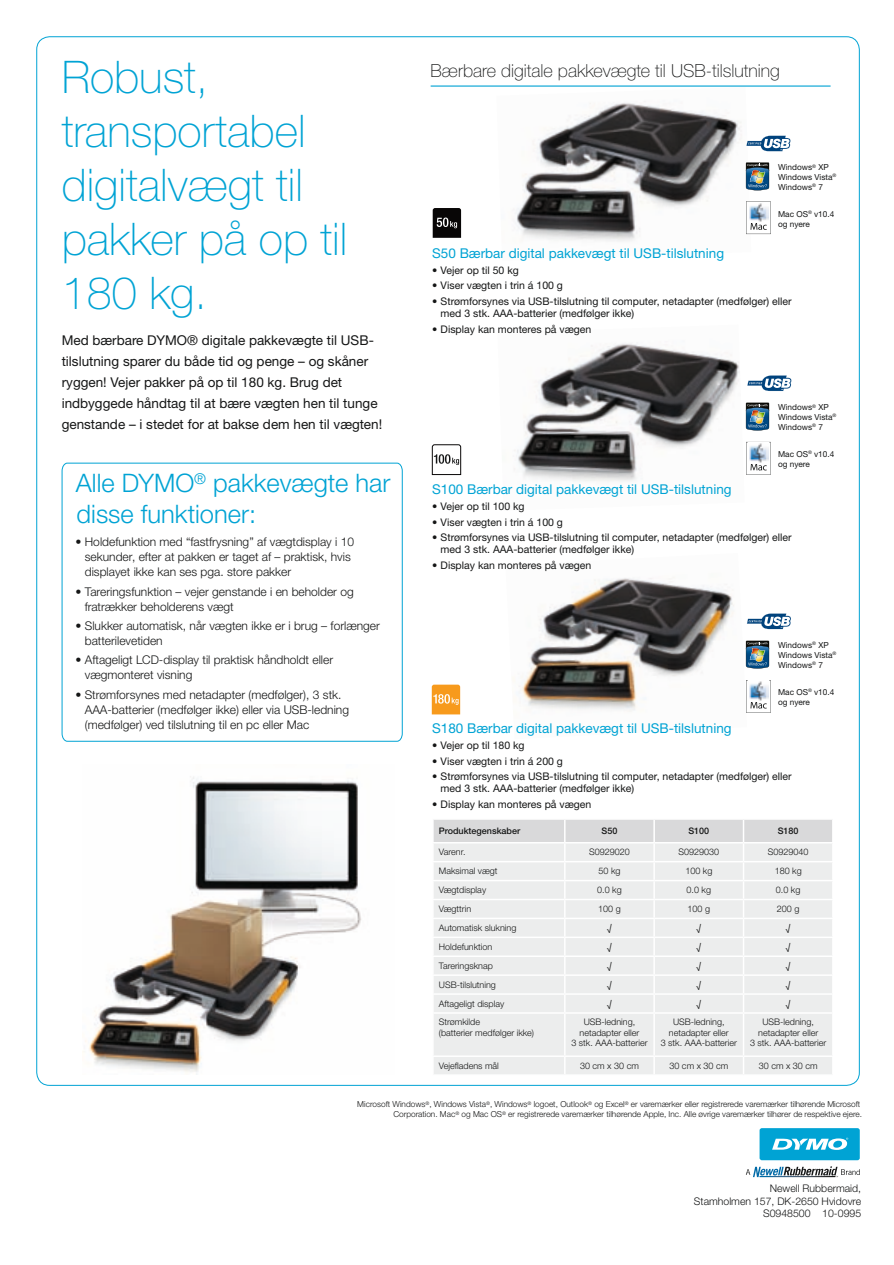
<style>
.page{position:relative;width:894px;height:1265px;background:#fff}
.page>*{position:absolute;margin:0;border:0;box-sizing:border-box;transform-origin:0 0}
.t1{font:100 45px/54px "Helvetica Neue LTW1 G";color:#00a3d4}
.t2{font:300 25.5px/30.6px "Helvetica Neue LTW1 G";color:#00a3d4}
.t3{font:100 18px "Helvetica Neue LTW1 G";color:#151616}
.t4{font:13.5px/21px "Helvetica Neue LTW1 G";color:#151616}
.t5{font:13.5px "Helvetica Neue LTW1 G";color:#00a3d4}
.t6{font:300 12px/15px "Helvetica Neue LTW1 G";color:#151616}
.t7{font:10.5px/12px "Helvetica Neue LTW1 G";color:#151616}
.t8{font:300 10.5px/12.6px "Helvetica Neue LTW1 G";color:#151616;text-align:right}
.t9{font:300 9px/10.5px "Helvetica Neue LTW1 G";color:#151616;text-align:center}
.t10{font:500 9px "Helvetica Neue LTW1 G";color:#151616}
.t11{font:300 8.25px/9.9px "Helvetica Neue LTW1 G";color:#151616;text-align:right}
.t12{font:8.25px/9.9px "Helvetica Neue LTW1 G";color:#151616}
.s1{font-weight:400}
</style>
<div class="page">
<img style="left:514px;top:343px;width:226px;height:139px">
<img style="left:513px;top:577px;width:221px;height:135px">
<img style="left:513px;top:101px;width:238px;height:140px">
<img style="left:83px;top:776px;width:279px;height:296px">
<svg style="left:432px;top:208px;width:29px;height:30px"></svg>
<svg style="left:432px;top:444px;width:29px;height:31px"></svg>
<svg style="left:431px;top:684px;width:29px;height:30px"></svg>
<svg style="left:745px;top:162px;width:24px;height:28px"></svg>
<svg style="left:745px;top:402px;width:24px;height:28px"></svg>
<svg style="left:745px;top:640px;width:24px;height:28px"></svg>
<div style="left:759px;top:1127px;width:100px;height:32px;background:#00a3d4;border-radius:2px"></div>
<svg style="left:772px;top:1137px;width:76px;height:12px"></svg>
<svg style="left:745px;top:1166px;width:114px;height:10px"></svg>
<svg style="left:746px;top:135px;width:44px;height:16px"></svg>
<svg style="left:745px;top:201px;width:25px;height:33px"></svg>
<img style="left:748px;top:202px;width:20px;height:20px">
<svg style="left:747px;top:375px;width:44px;height:16px"></svg>
<svg style="left:746px;top:442px;width:24px;height:32px"></svg>
<img style="left:748px;top:442px;width:20px;height:21px">
<svg style="left:747px;top:613px;width:43px;height:16px"></svg>
<svg style="left:746px;top:680px;width:24px;height:32px"></svg>
<img style="left:748px;top:680px;width:20px;height:21px">
<div style="left:434px;top:1014px;width:397px;height:60px;background:#eceded"></div>
<svg style="left:433px;top:819px;width:399px;height:192px"></svg>
<hr style="left:564px;top:1013px;width:1px;height:42px;background:#fff">
<hr style="left:653px;top:1013px;width:1px;height:42px;background:#fff">
<hr style="left:742px;top:1013px;width:2px;height:42px;background:#fff">
<hr style="left:432px;top:1055px;width:132px;height:1px;background:#fff">
<hr style="left:564px;top:1055px;width:90px;height:1px;background:#fff">
<svg style="left:564px;top:1056px;width:1px;height:18px"></svg>
<hr style="left:654px;top:1055px;width:89px;height:1px;background:#fff">
<svg style="left:653px;top:1056px;width:1px;height:18px"></svg>
<hr style="left:743px;top:1055px;width:90px;height:1px;background:#fff">
<svg style="left:742px;top:1056px;width:2px;height:18px"></svg>
<svg style="left:831px;top:1057px;width:1px;height:17px"></svg>
<hr style="left:430px;top:85px;width:400px;height:2px;background:#00a3d4">
<svg style="left:61px;top:462px;width:342px;height:279px"></svg>
<h1 class="t1" style="left:62px;top:50px;width:287px">Robust, transportabel digitalvægt til pakker på op til<br>180 kg.</h1>
<p class="t4" style="left:62px;top:329px;width:322px">Med bærbare DYMO® digitale pakkevægte til USB&shy;tilslutning sparer du både tid og penge – og skåner ryggen! Vejer pakker på op til 180 kg. Brug det indbyggede håndtag til at bære vægten hen til tunge genstande – i stedet for at bakse dem hen til vægten!</p>
<h2 class="t2" style="left:76px;top:467px;width:316px">Alle DYMO<sup>®</sup> pakkevægte har disse funktioner:</h2>
<p class="t6" style="left:85px;top:534px;width:271px;text-indent:-9px"><span class="s1">•</span> Holdefunktion med “fastfrysning” af vægtdisplay i 10 sekunder, efter at pakken er taget af – praktisk, hvis displayet ikke kan ses pga. store pakker</p>
<p class="t6" style="left:85px;top:583px;width:270px;text-indent:-9px"><span class="s1">•</span> Tareringsfunktion – vejer genstande i en beholder og fratrækker beholderens vægt</p>
<p class="t6" style="left:85px;top:618px;width:296px;text-indent:-9px"><span class="s1">•</span> Slukker automatisk, når vægten ikke er i brug – forlænger batterilevetiden</p>
<p class="t6" style="left:85px;top:652px;width:250px;text-indent:-9px"><span class="s1">•</span> Aftageligt LCD-display til praktisk håndholdt eller vægmonteret visning</p>
<p class="t6" style="left:85px;top:686px;width:266px;text-indent:-9px"><span class="s1">•</span> Strømforsynes med netadapter (medfølger), 3 stk.<br>AAA-batterier (medfølger ikke) eller via USB-ledning (medfølger) ved tilslutning til en pc eller Mac</p>
<h3 class="t3" style="left:430px;top:60px;width:351px">Bærbare digitale pakkevægte til USB-tilslutning</h3>
<p class="t12" style="left:778px;top:162px;width:60px">Windows<sup>®</sup> XP<br>Windows Vista<sup>®<br></sup>Windows<sup>®</sup> 7</p>
<p class="t12" style="left:777px;top:209px;width:58px">Mac OS<sup>®</sup> v10.4 og nyere</p>
<p class="t5" style="left:432px;top:244px;width:293px">S50 Bærbar digital pakkevægt til USB-tilslutning</p>
<p class="t7" style="left:432px;top:264px;width:88px">• Vejer op til 50 kg</p>
<p class="t7" style="left:432px;top:279px;width:132px">• Viser vægten i trin á 100 g</p>
<p class="t7" style="left:440px;top:295px;width:352px;text-indent:-9px">• Strømforsynes via USB-tilslutning til computer, netadapter (medfølger) eller med 3 stk. AAA-batterier (medfølger ikke)</p>
<p class="t7" style="left:432px;top:322px;width:161px">• Display kan monteres på vægen</p>
<p class="t12" style="left:778px;top:402px;width:60px">Windows<sup>®</sup> XP<br>Windows Vista<sup>®<br></sup>Windows<sup>®</sup> 7</p>
<p class="t12" style="left:777px;top:449px;width:58px">Mac OS<sup>®</sup> v10.4 og nyere</p>
<p class="t5" style="left:432px;top:480px;width:301px">S100 Bærbar digital pakkevægt til USB-tilslutning</p>
<p class="t7" style="left:432px;top:500px;width:94px">• Vejer op til 100 kg</p>
<p class="t7" style="left:432px;top:515px;width:132px">• Viser vægten i trin á 100 g</p>
<p class="t7" style="left:440px;top:531px;width:352px;text-indent:-9px">• Strømforsynes via USB-tilslutning til computer, netadapter (medfølger) eller med 3 stk. AAA-batterier (medfølger ikke)</p>
<p class="t7" style="left:432px;top:558px;width:161px">• Display kan monteres på vægen</p>
<p class="t12" style="left:778px;top:640px;width:60px">Windows<sup>®</sup> XP<br>Windows Vista<sup>®<br></sup>Windows<sup>®</sup> 7</p>
<p class="t12" style="left:777px;top:687px;width:58px">Mac OS<sup>®</sup> v10.4 og nyere</p>
<p class="t5" style="left:432px;top:719px;width:301px">S180 Bærbar digital pakkevægt til USB-tilslutning</p>
<p class="t7" style="left:432px;top:739px;width:94px">• Vejer op til 180 kg</p>
<p class="t7" style="left:432px;top:755px;width:132px">• Viser vægten i trin á 200 g</p>
<p class="t7" style="left:440px;top:770px;width:352px;text-indent:-9px">• Strømforsynes via USB-tilslutning til computer, netadapter (medfølger) eller med 3 stk. AAA-batterier (medfølger ikke)</p>
<p class="t7" style="left:432px;top:798px;width:161px">• Display kan monteres på vægen</p>
<p class="t10" style="left:439px;top:825px;width:83px">Produktegenskaber</p>
<p class="t10" style="left:601px;top:825px;width:17px">S50</p>
<p class="t10" style="left:688px;top:825px;width:22px">S100</p>
<p class="t10" style="left:777px;top:825px;width:22px">S180</p>
<p class="t9" style="left:439px;top:846px;width:28px">Varenr.</p>
<p class="t9" style="left:589px;top:846px;width:42px">S0929020</p>
<p class="t9" style="left:678px;top:846px;width:42px">S0929030</p>
<p class="t9" style="left:767px;top:846px;width:42px">S0929040</p>
<p class="t9" style="left:439px;top:865px;width:60px">Maksimal vægt</p>
<p class="t9" style="left:598px;top:865px;width:24px">50 kg</p>
<p class="t9" style="left:685px;top:865px;width:29px">100 kg</p>
<p class="t9" style="left:774px;top:865px;width:29px">180 kg</p>
<p class="t9" style="left:439px;top:884px;width:49px">Vægtdisplay</p>
<p class="t9" style="left:597px;top:884px;width:26px">0.0 kg</p>
<p class="t9" style="left:686px;top:884px;width:26px">0.0 kg</p>
<p class="t9" style="left:775px;top:884px;width:26px">0.0 kg</p>
<p class="t9" style="left:439px;top:903px;width:34px">Vægttrin</p>
<p class="t9" style="left:598px;top:903px;width:24px">100 g</p>
<p class="t9" style="left:687px;top:903px;width:24px">100 g</p>
<p class="t9" style="left:776px;top:903px;width:24px">200 g</p>
<p class="t9" style="left:439px;top:922px;width:79px">Automatisk slukning</p>
<p class="t9" style="left:607px;top:922px;width:6px">√</p>
<p class="t9" style="left:696px;top:922px;width:6px">√</p>
<p class="t9" style="left:785px;top:922px;width:6px">√</p>
<p class="t9" style="left:439px;top:941px;width:55px">Holdefunktion</p>
<p class="t9" style="left:607px;top:941px;width:6px">√</p>
<p class="t9" style="left:696px;top:941px;width:6px">√</p>
<p class="t9" style="left:785px;top:941px;width:6px">√</p>
<p class="t9" style="left:439px;top:959px;width:56px">Tareringsknap</p>
<p class="t9" style="left:607px;top:959px;width:6px">√</p>
<p class="t9" style="left:696px;top:959px;width:6px">√</p>
<p class="t9" style="left:785px;top:959px;width:6px">√</p>
<p class="t9" style="left:439px;top:978px;width:58px">USB-tilslutning</p>
<p class="t9" style="left:607px;top:978px;width:6px">√</p>
<p class="t9" style="left:696px;top:978px;width:6px">√</p>
<p class="t9" style="left:785px;top:978px;width:6px">√</p>
<p class="t9" style="left:439px;top:997px;width:67px">Aftageligt display</p>
<p class="t9" style="left:607px;top:997px;width:6px">√</p>
<p class="t9" style="left:696px;top:997px;width:6px">√</p>
<p class="t9" style="left:785px;top:997px;width:6px">√</p>
<p class="t9" style="left:439px;top:1016px;width:97px;text-align:left">Strømkilde<br>(batterier medfølger ikke)</p>
<p class="t9" style="left:571px;top:1016px;width:78px">USB-ledning, netadapter eller<br>3 stk. AAA-batterier</p>
<p class="t9" style="left:660px;top:1016px;width:78px">USB-ledning, netadapter eller<br>3 stk. AAA-batterier</p>
<p class="t9" style="left:750px;top:1016px;width:78px">USB-ledning, netadapter eller<br>3 stk. AAA-batterier</p>
<p class="t9" style="left:439px;top:1059px;width:61px">Vejefladens mål</p>
<p class="t9" style="left:580px;top:1059px;width:60px">30 cm x 30 cm</p>
<p class="t9" style="left:669px;top:1059px;width:60px">30 cm x 30 cm</p>
<p class="t9" style="left:758px;top:1059px;width:60px">30 cm x 30 cm</p>
<p class="t11" style="left:357px;top:1099px;width:506px">Microsoft Windows<sup>®</sup>, Windows Vista<sup>®</sup>, Windows<sup>®</sup> logoet, Outlook<sup>®</sup> og Excel<sup>®</sup> er varemærker eller registrerede varemærker tilhørende Microsoft<br>Corporation. Mac<sup>®</sup> og Mac OS<sup>®</sup> er registrerede varemærker tilhørende Apple, Inc. Alle øvrige varemærker tilhører de respektive ejere.</p>
<p class="t8" style="left:693px;top:1181px;width:169px">Newell Rubbermaid,<br>Stamholmen 157, DK-2650 Hvidovre<br>S0948500 10-0995</p>
</div>
